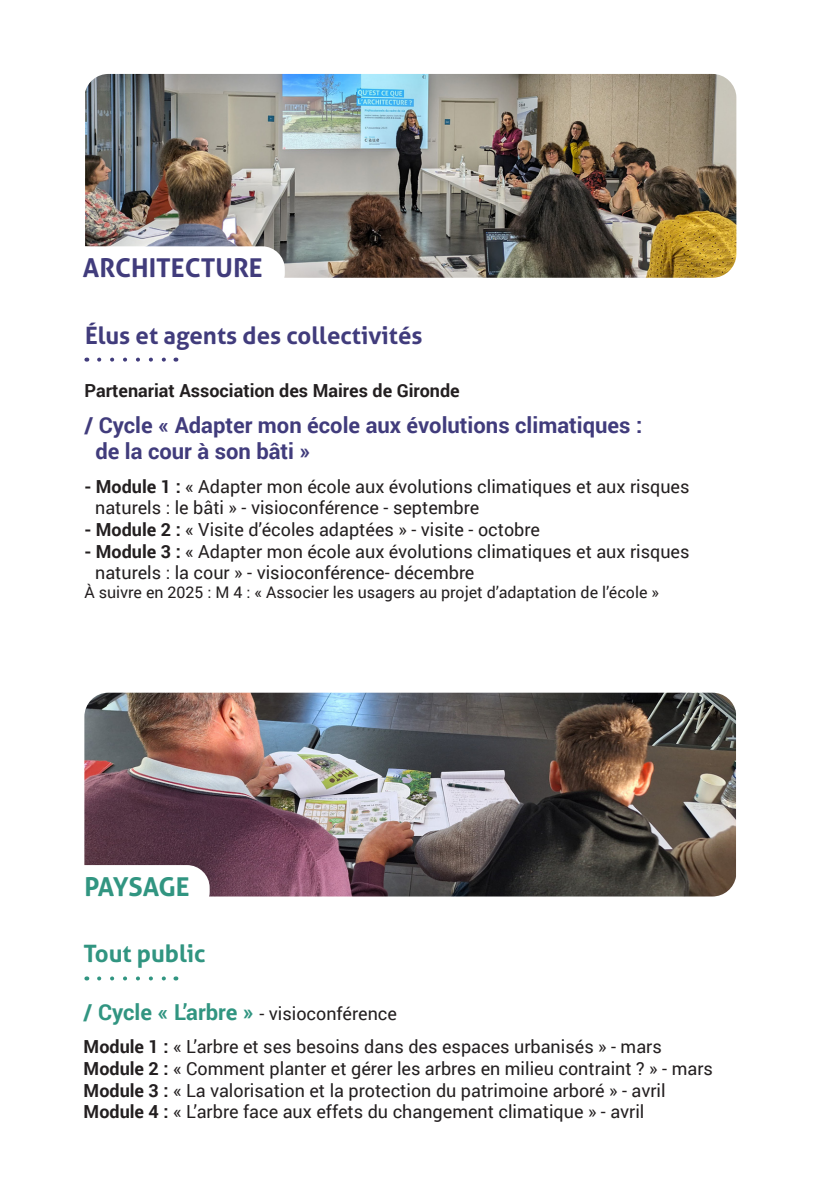
<style>
.page{position:relative;width:839px;height:1197px;background:#fff}
.page>*{position:absolute;margin:0;border:0;box-sizing:border-box;transform-origin:0 0}
.t1{font:700 26px "Aller";color:#413c7c}
.t2{font:700 26px "Aller";letter-spacing:-.02em;color:#319581}
.t3{font:700 24px "Aller";color:#413c7c}
.t4{font:700 24px "Aller";color:#319581}
.t5{font:700 22px/26.4px "Roboto";color:#413c7c}
.t6{font:18px/21.6px "Roboto";color:#231f20}
.t7{font:700 18px "Roboto";color:#231f20}
.t8{font:16px "Roboto";color:#231f20}
.s1{font-weight:700}
.s2{font-weight:700;font-size:22px;color:#319581}
</style>
<div class="page">
<img style="left:85px;top:74px;width:651px;height:204px">
<img style="left:84px;top:692px;width:652px;height:204px">
<div style="left:58px;top:246px;width:227px;height:50px;background:#fff;border-radius:23px"></div>
<svg style="left:84px;top:865px;width:126px;height:32px"></svg>
<svg style="left:99px;top:357px;width:67px;height:4px"></svg>
<svg style="left:99px;top:976px;width:67px;height:4px"></svg>
<p class="t1" style="left:83px;top:252px;width:181px">ARCHITECTURE</p>
<p class="t3" style="left:85px;top:320px;width:339px">Élus et agents des collectivités</p>
<p class="t7" style="left:84px;top:378px;width:377px">Partenariat Association des Maires de Gironde</p>
<p class="t5" style="left:95px;top:411px;width:548px;text-indent:-11px">/ Cycle « Adapter mon école aux évolutions climatiques : de la cour à son bâti »</p>
<p class="t6" style="left:95px;top:475px;width:596px;text-indent:-11px"><span class="s1">- Module 1 :</span> « Adapter mon école aux évolutions climatiques et aux risques naturels : le bâti » - visioconférence - septembre</p>
<p class="t6" style="left:84px;top:518px;width:457px"><span class="s1">- Module 2 :</span> « Visite d’écoles adaptées » - visite - octobre</p>
<p class="t6" style="left:95px;top:540px;width:596px;text-indent:-11px"><span class="s1">- Module 3 :</span> « Adapter mon école aux évolutions climatiques et aux risques naturels : la cour » - visioconférence- décembre</p>
<p class="t8" style="left:84px;top:581px;width:576px">À suivre en 2025 : M 4 : « Associer les usagers au projet d’adaptation de l’école »</p>
<p class="t2" style="left:84px;top:870px;width:107px">PAYSAGE</p>
<p class="t4" style="left:84px;top:939px;width:123px">Tout public</p>
<p class="t6" style="left:84px;top:1001px;width:315px"><span class="s2">/ Cycle « L’arbre »</span> - visioconférence</p>
<p class="t6" style="left:84px;top:1035px;width:580px"><span class="s1">Module 1 :</span> « L’arbre et ses besoins dans des espaces urbanisés » - mars</p>
<p class="t6" style="left:84px;top:1057px;width:631px"><span class="s1">Module 2 :</span> « Comment planter et gérer les arbres en milieu contraint ? » - mars</p>
<p class="t6" style="left:84px;top:1078px;width:583px"><span class="s1">Module 3 :</span> « La valorisation et la protection du patrimoine arboré » - avril</p>
<p class="t6" style="left:84px;top:1100px;width:562px"><span class="s1">Module 4 :</span> « L’arbre face aux effets du changement climatique » - avril</p>
</div>
